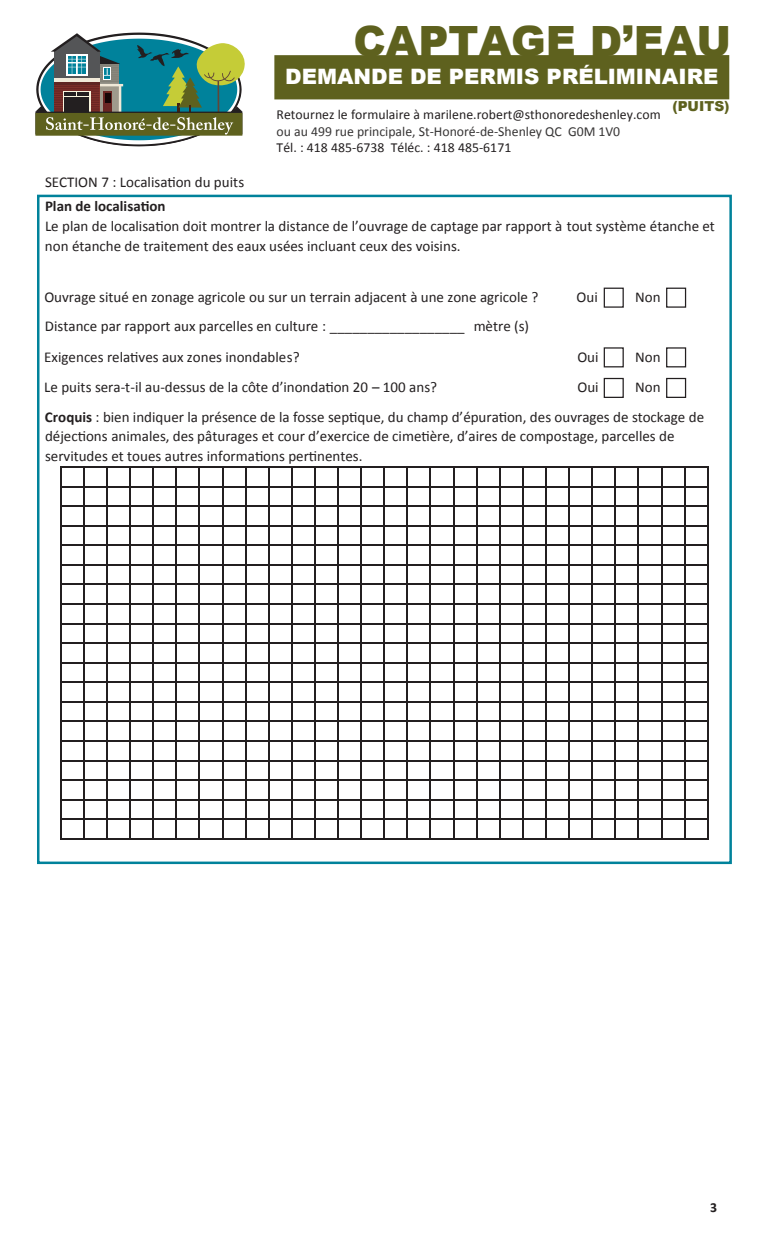
<style>
.page{position:relative;width:765px;height:1260px;background:#fff}
.page>*{position:absolute;margin:0;border:0;box-sizing:border-box;transform-origin:0 0}
.t1{font:900 41.75px "Arial";color:#5e611e}
.t2{font:900 21.25px "Arial";color:#fff}
.t3{font:15px/19.8px "Calibri";color:#231f20}
.t4{font:700 15px "Calibri";color:#231f20}
.t5{font:13.75px "Calibri";letter-spacing:.005em;color:#231f20}
.t6{font:13.75px "Calibri";color:#373535}
.t7{font:900 13.75px "Arial";color:#5e611e}
.t8{font:700 13.75px "Calibri";color:#231f20}
.s1{font-weight:700}
</style>
<div class="page">
<svg style="left:60px;top:467px;width:648px;height:372px"></svg>
<svg style="left:35px;top:32px;width:210px;height:115px"></svg>
<div style="left:274px;top:55px;width:455px;height:44px;background:#5e611e"></div>
<div style="left:604px;top:288px;width:20px;height:20px;background:#fff;border:1px solid #231f20"></div>
<div style="left:666px;top:288px;width:20px;height:20px;background:#fff;border:1px solid #231f20"></div>
<div style="left:604px;top:347px;width:20px;height:20px;background:#fff;border:1px solid #231f20"></div>
<div style="left:666px;top:347px;width:20px;height:20px;background:#fff;border:1px solid #231f20"></div>
<div style="left:604px;top:378px;width:20px;height:20px;background:#fff;border:1px solid #231f20"></div>
<div style="left:666px;top:378px;width:20px;height:20px;background:#fff;border:1px solid #231f20"></div>
<h1 class="t1" style="left:354px;top:11px;width:379px">CAPTAGE D’EAU</h1>
<h2 class="t2" style="left:285px;top:61px;width:435px">DEMANDE DE PERMIS PRÉLIMINAIRE</h2>
<p class="t5" style="left:277px;top:106px;width:386px">Retournez le formulaire à marilene.robert@sthonoredeshenley.com</p>
<p class="t6" style="left:277px;top:123px;width:345px">ou au 499 rue principale, St-Honoré-de-Shenley QC G0M 1V0</p>
<p class="t5" style="left:277px;top:139px;width:236px">Tél. : 418 485-6738 Téléc. : 418 485-6171</p>
<p class="t7" style="left:672px;top:96px;width:59px">(PUITS)</p>
<p class="t3" style="left:45px;top:171px;width:201px">SECTION 7 : Localisation du puits</p>
<p class="t4" style="left:45px;top:196px;width:122px">Plan de localisation</p>
<p class="t3" style="left:45px;top:216px;width:672px">Le plan de localisation doit montrer la distance de l’ouvrage de captage par rapport à tout système étanche et non étanche de traitement des eaux usées incluant ceux des voisins.</p>
<p class="t3" style="left:44px;top:286px;width:496px">Ouvrage situé en zonage agricole ou sur un terrain adjacent à une zone agricole ?</p>
<p class="t3" style="left:577px;top:286px;width:23px">Oui</p>
<p class="t3" style="left:635px;top:286px;width:27px">Non</p>
<p class="t3" style="left:44px;top:310px;width:486px;line-height:31px">Distance par rapport aux parcelles en culture : __________________ mètre (s)<br>Exigences relatives aux zones inondables?</p>
<p class="t3" style="left:577px;top:347px;width:23px">Oui</p>
<p class="t3" style="left:635px;top:347px;width:27px">Non</p>
<p class="t3" style="left:44px;top:376px;width:394px">Le puits sera-t-il au-dessus de la côte d’inondation 20 – 100 ans?</p>
<p class="t3" style="left:577px;top:376px;width:23px">Oui</p>
<p class="t3" style="left:45px;top:371px;width:661px;line-height:29.8px;text-indent:590px">Non<br><span class="s1">Croquis</span> : bien indiquer la présence de la fosse septique, du champ d’épuration, des ouvrages de stockage de</p>
<p class="t3" style="left:45px;top:426px;width:631px">déjections animales, des pâturages et cour d’exercice de cimetière, d’aires de compostage, parcelles de servitudes et toues autres informations pertinentes.</p>
<p class="t8" style="left:710px;top:1198px;width:8px">3</p>
</div>
